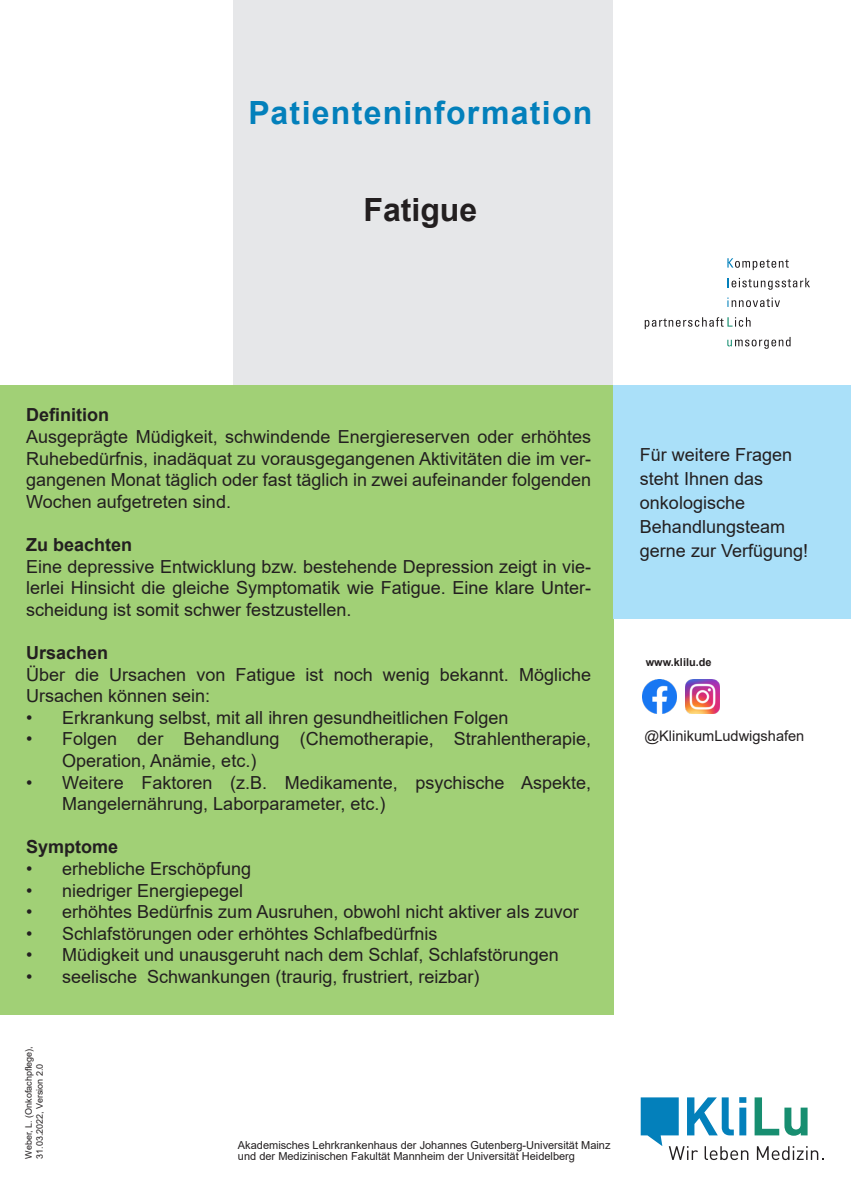
<style>
.page{position:relative;width:851px;height:1202px;background:#fff}
.page>*{position:absolute;margin:0;border:0;box-sizing:border-box;transform-origin:0 0}
.Headline_neu{font:700 32px "Arial";letter-spacing:.04em;color:#0380bb}
.t1{font:700 32px "Arial";color:#231f20}
.t2{font:18px/21.6px "Arial";color:#231f20}
.t3{font:700 18px "Arial";color:#231f20}
.t4{font:14.6px "Arial";color:#231f20}
.t5{font:11px/11px "Arial";color:#231f20}
.t6{font:700 11px "Arial";color:#231f20}
.t7{font:9px/11px "Arial";color:#231f20}
</style>
<div class="page">
<svg style="left:727px;top:258px;width:61px;height:12px"></svg>
<svg style="left:727px;top:278px;width:82px;height:12px"></svg>
<svg style="left:727px;top:298px;width:52px;height:9px"></svg>
<svg style="left:727px;top:337px;width:63px;height:12px"></svg>
<svg style="left:644px;top:317px;width:106px;height:12px"></svg>
<svg style="left:754px;top:1097px;width:53px;height:39px"></svg>
<svg style="left:640px;top:1097px;width:108px;height:63px"></svg>
<svg style="left:756px;top:1146px;width:67px;height:14px"></svg>
<div style="left:233px;top:0;width:380px;height:385px;background:#e6e7e9"></div>
<div style="left:0;top:385px;width:613px;height:629px;background:#a1d076"></div>
<div style="left:613px;top:385px;width:237px;height:234px;background:#aae0f9"></div>
<img style="left:642px;top:679px;width:34px;height:34px">
<img style="left:685px;top:679px;width:34px;height:34px">
<p class="Headline_neu" style="left:248px;top:90px;width:345px">Patienteninformation</p>
<p class="t1" style="left:363px;top:187px;width:115px">Fatigue</p>
<p class="t3" style="left:26px;top:402px;width:84px">Definition</p>
<p class="t2" style="left:26px;top:426px;width:566px;text-align:justify">Ausgeprägte Müdigkeit, schwindende Energiereserven oder erhöhtes Ruhebedürfnis, inadäquat zu vorausgegangenen Aktivitäten die im ver&shy;gangenen Monat täglich oder fast täglich in zwei aufeinander folgenden Wochen aufgetreten sind.</p>
<p class="t3" style="left:26px;top:532px;width:108px">Zu beachten</p>
<p class="t2" style="left:26px;top:555px;width:566px;text-align:justify">Eine depressive Entwicklung bzw. bestehende Depression zeigt in vie&shy;lerlei Hinsicht die gleiche Symptomatik wie Fatigue. Eine klare Unter&shy;scheidung ist somit schwer festzustellen.</p>
<p class="t3" style="left:26px;top:640px;width:84px">Ursachen</p>
<p class="t2" style="left:26px;top:663px;width:566px">Über die Ursachen von Fatigue ist noch wenig bekannt. Mögliche<br>Ursachen können sein:</p>
<p class="t2" style="left:26px;top:706px;width:484px">• Erkrankung selbst, mit all ihren gesundheitlichen Folgen</p>
<p class="t2" style="left:62px;top:728px;width:530px;text-indent:-36px">• Folgen der Behandlung (Chemotherapie, Strahlentherapie,<br>Operation, Anämie, etc.)</p>
<p class="t2" style="left:62px;top:771px;width:530px;text-indent:-36px">• Weitere Faktoren (z.B. Medikamente, psychische Aspekte,<br>Mangelernährung, Laborparameter, etc.)</p>
<p class="t3" style="left:26px;top:834px;width:94px">Symptome</p>
<p class="t2" style="left:26px;top:858px;width:227px">• erhebliche Erschöpfung</p>
<p class="t2" style="left:26px;top:879px;width:219px">• niedriger Energiepegel</p>
<p class="t2" style="left:26px;top:901px;width:554px">• erhöhtes Bedürfnis zum Ausruhen, obwohl nicht aktiver als zuvor</p>
<p class="t2" style="left:26px;top:922px;width:413px">• Schlafstörungen oder erhöhtes Schlafbedürfnis</p>
<p class="t2" style="left:26px;top:944px;width:534px">• Müdigkeit und unausgeruht nach dem Schlaf, Schlafstörungen</p>
<p class="t2" style="left:26px;top:966px;width:455px">• seelische Schwankungen (traurig, frustriert, reizbar)</p>
<p class="t7" style="left:23px;top:1159px;width:114px;rotate:-90deg">Weber, L. (Onkofachpflege),<br>31.03.2022, Version 2.0</p>
<p class="t5" style="left:238px;top:1140px;width:374px">Akademisches Lehrkrankenhaus der Johannes Gutenberg-Universität Mainz und der Medizinischen Fakultät Mannheim der Universität Heidelberg</p>
<p class="t2" style="left:639px;top:443px;width:170px;line-height:24px">Für weitere Fragen steht Ihnen das onkologische<br>Behandlungsteam gerne zur Verfügung!</p>
<p class="t6" style="left:645px;top:654px;width:67px">www.klilu.de</p>
<p class="t4" style="left:644px;top:725px;width:161px">@KlinikumLudwigshafen</p>
</div>
